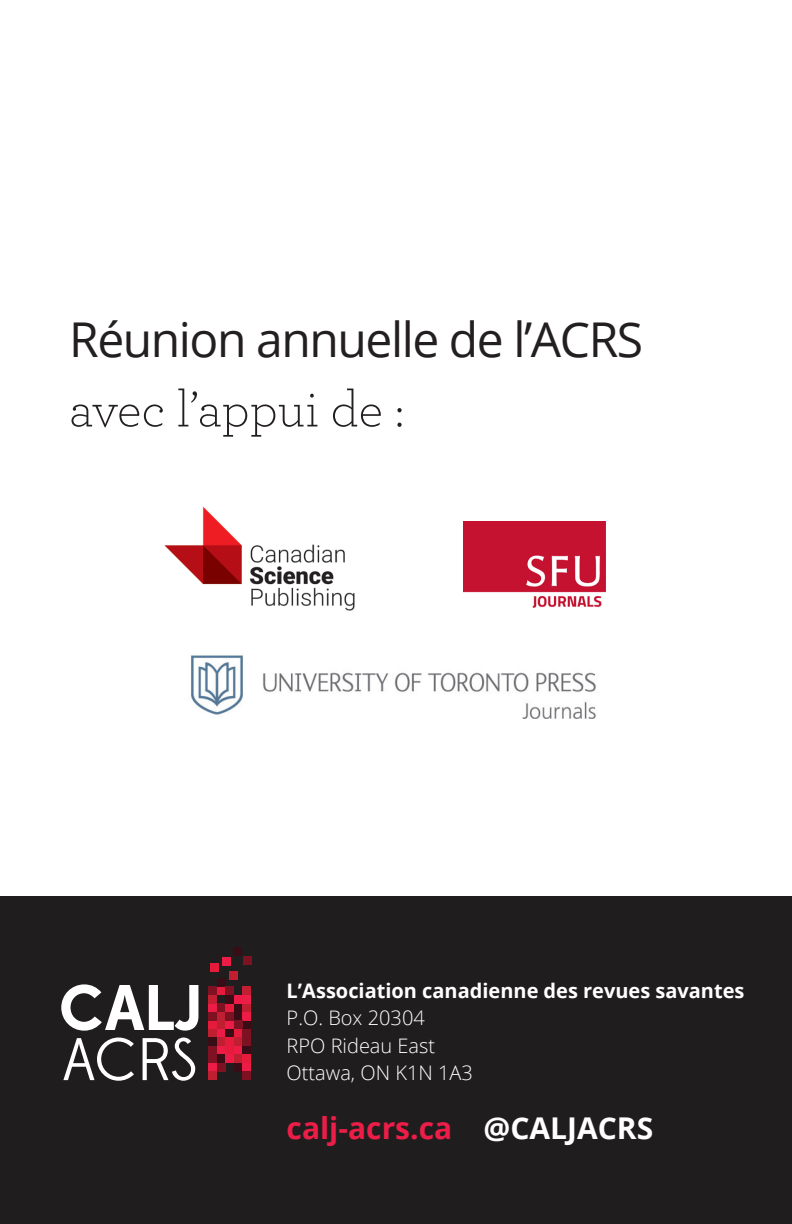
<style>
.page{position:relative;width:792px;height:1224px;background:#fff}
.page>*{position:absolute;margin:0;border:0;box-sizing:border-box;transform-origin:0 0}
.t1{font:300 52px "Archer";letter-spacing:-.005em;color:#231f20}
.H2_2{font:48px "Open Sans";letter-spacing:-.03em;color:#231f20}
.Email{font:700 30px "Open Sans";color:#ec1d47}
.Address{font:700 20px "Open Sans";color:#fff}
.Address-2{font:300 20px "Open Sans";color:#fff}
.s1{color:#fff}
</style>
<div class="page">
<div style="left:0;top:896px;width:792px;height:328px;background:#201d1e"></div>
<div style="left:209px;top:1029px;width:8px;height:9px;background:#c01f32"></div>
<div style="left:209px;top:1021px;width:8px;height:8px;background:#e61b3c"></div>
<div style="left:209px;top:1012px;width:8px;height:9px;background:#7f1222"></div>
<div style="left:209px;top:1004px;width:8px;height:8px;background:#ed1c46"></div>
<div style="left:209px;top:995px;width:8px;height:9px;background:#c01f32"></div>
<div style="left:209px;top:987px;width:8px;height:8px;background:#7f1222"></div>
<div style="left:211px;top:963px;width:8px;height:8px;background:#e61b3c"></div>
<div style="left:217px;top:1029px;width:9px;height:9px;background:#ed1c46"></div>
<div style="left:217px;top:1021px;width:9px;height:8px;background:#c01f32"></div>
<div style="left:217px;top:1012px;width:9px;height:9px;background:#c01f32"></div>
<div style="left:217px;top:1004px;width:9px;height:8px;background:#7f1222"></div>
<div style="left:229px;top:972px;width:9px;height:8px;background:#c01f32"></div>
<div style="left:217px;top:987px;width:9px;height:8px;background:#e61b3c"></div>
<div style="left:217px;top:978px;width:9px;height:9px;background:#380d16"></div>
<div style="left:226px;top:1029px;width:8px;height:9px;background:#380d16"></div>
<div style="left:226px;top:1021px;width:8px;height:8px;background:#ed1c46"></div>
<div style="left:226px;top:1012px;width:8px;height:9px;background:#7f1222"></div>
<div style="left:226px;top:1004px;width:8px;height:8px;background:#e61b3c"></div>
<div style="left:226px;top:995px;width:8px;height:9px;background:#380d16"></div>
<div style="left:226px;top:987px;width:8px;height:8px;background:#7f1222"></div>
<div style="left:223px;top:958px;width:8px;height:8px;background:#ed1c46"></div>
<div style="left:234px;top:1029px;width:9px;height:9px;background:#e61b3c"></div>
<div style="left:234px;top:1012px;width:9px;height:9px;background:#380d16"></div>
<div style="left:234px;top:1004px;width:9px;height:8px;background:#380d16"></div>
<div style="left:234px;top:995px;width:9px;height:9px;background:#ed1c46"></div>
<div style="left:233px;top:947px;width:9px;height:8px;background:#380d16"></div>
<div style="left:243px;top:1029px;width:8px;height:9px;background:#7f1222"></div>
<div style="left:243px;top:1021px;width:8px;height:8px;background:#380d16"></div>
<div style="left:243px;top:1012px;width:8px;height:9px;background:#ed1c46"></div>
<div style="left:243px;top:1004px;width:8px;height:8px;background:#c01f32"></div>
<div style="left:243px;top:995px;width:8px;height:9px;background:#ec1d47"></div>
<div style="left:243px;top:987px;width:8px;height:8px;background:#c01f32"></div>
<div style="left:243px;top:956px;width:8px;height:8px;background:#7f1222"></div>
<div style="left:209px;top:1038px;width:8px;height:8px;background:#380d16"></div>
<div style="left:217px;top:1038px;width:9px;height:8px;background:#c01f32"></div>
<div style="left:226px;top:1038px;width:8px;height:8px;background:#e61b3c"></div>
<div style="left:234px;top:1038px;width:9px;height:8px;background:#c01f32"></div>
<div style="left:243px;top:1038px;width:8px;height:8px;background:#7f1222"></div>
<div style="left:209px;top:1046px;width:8px;height:9px;background:#7f1222"></div>
<div style="left:217px;top:1046px;width:9px;height:9px;background:#ed1c46"></div>
<div style="left:226px;top:1046px;width:8px;height:9px;background:#e61b3c"></div>
<div style="left:234px;top:1046px;width:9px;height:9px;background:#ed1c46"></div>
<div style="left:243px;top:1046px;width:8px;height:9px;background:#380d16"></div>
<div style="left:209px;top:1055px;width:8px;height:8px;background:#7f1222"></div>
<div style="left:217px;top:1055px;width:9px;height:8px;background:#380d16"></div>
<div style="left:226px;top:1055px;width:8px;height:8px;background:#ed1c46"></div>
<div style="left:234px;top:1055px;width:9px;height:8px;background:#c01f32"></div>
<div style="left:243px;top:1055px;width:8px;height:8px;background:#e61b3c"></div>
<div style="left:209px;top:1063px;width:8px;height:9px;background:#ed1c46"></div>
<div style="left:217px;top:1063px;width:9px;height:9px;background:#7f1222"></div>
<div style="left:234px;top:1063px;width:9px;height:9px;background:#380d16"></div>
<div style="left:243px;top:1063px;width:8px;height:9px;background:#ed1c46"></div>
<div style="left:209px;top:1072px;width:8px;height:8px;background:#c01f32"></div>
<div style="left:243px;top:1072px;width:8px;height:8px;background:#7f1222"></div>
<div style="left:234px;top:1021px;width:9px;height:8px;background:#7f1222"></div>
<svg style="left:63px;top:1038px;width:71px;height:43px"></svg>
<svg style="left:143px;top:1038px;width:52px;height:43px"></svg>
<svg style="left:61px;top:984px;width:137px;height:47px"></svg>
<img style="left:164px;top:506px;width:191px;height:105px">
<img style="left:463px;top:521px;width:142px;height:87px">
<img style="left:191px;top:654px;width:405px;height:65px">
<p class="H2_2" style="left:69px;top:307px;width:576px">Réunion annuelle de l’ACRS</p>
<h1 class="t1" style="left:69px;top:375px;width:337px">avec l’appui de :</h1>
<p class="Address" style="left:287px;top:977px;width:459px">L’Association canadienne des revues savantes</p>
<p class="Address-2" style="left:287px;top:1004px;width:140px">P.O. Box 20304</p>
<p class="Address-2" style="left:287px;top:1032px;width:150px">RPO Rideau East</p>
<p class="Address-2" style="left:287px;top:1059px;width:188px">Ottawa, ON K1N 1A3</p>
<p class="Email" style="left:287px;top:1107px;width:368px">calj-acrs.ca <span class="s1">@CALJACRS</span></p>
</div>
